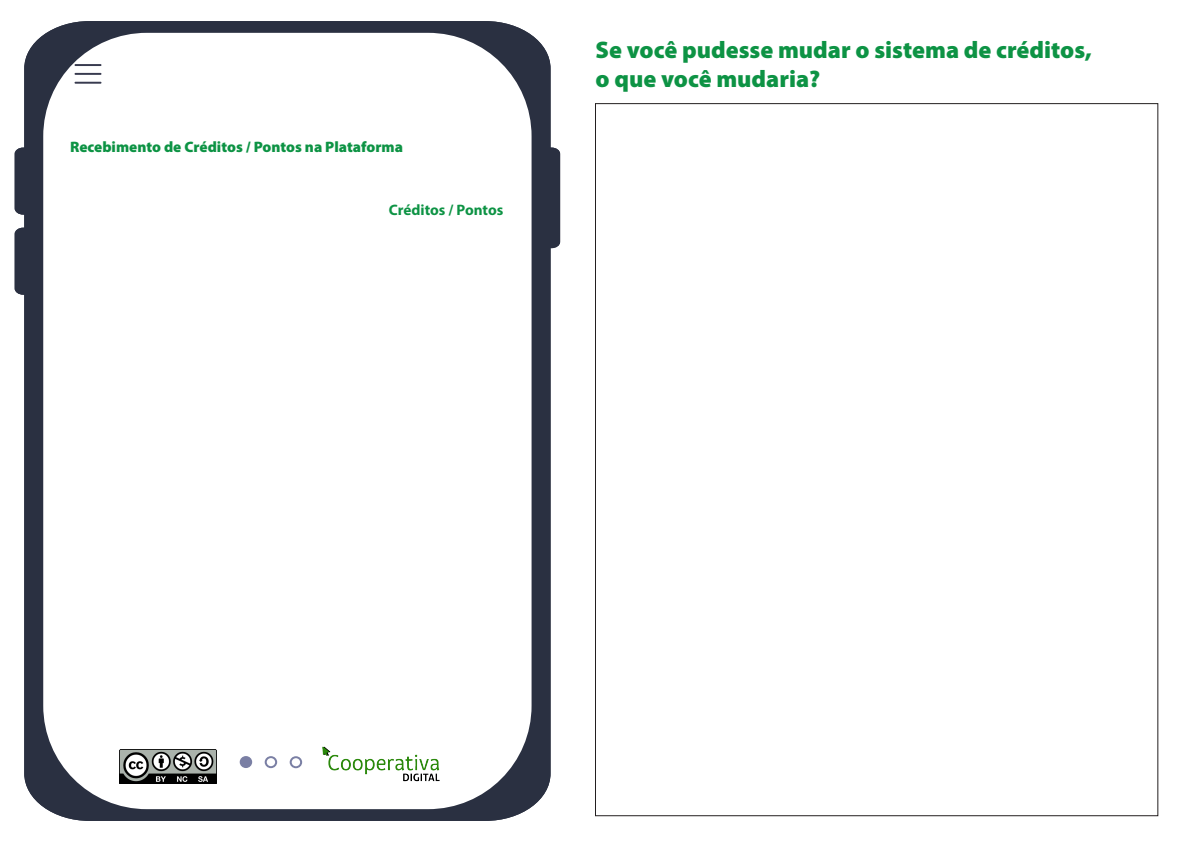
<style>
.page{position:relative;width:1191px;height:842px;background:#fff}
.page>*{position:absolute;margin:0;border:0;box-sizing:border-box;transform-origin:0 0}
.t1{font:900 24px/28.8px "Myriad Pro";color:#0d9344}
.t2{font:900 15.2px "Myriad Pro";color:#0d9344}
.t3{font:700 15.2px "Myriad Pro";color:#0d9344}
</style>
<div class="page">
<svg style="left:15px;top:21px;width:545px;height:800px;fill:#2a3041"></svg>
<div style="left:43px;top:33px;width:488px;height:776px;background:#fff;border-radius:103px"></div>
<hr style="left:75px;top:64px;width:26px;height:2px;background:#383b4f">
<hr style="left:75px;top:73px;width:26px;height:2px;background:#383b4f">
<hr style="left:75px;top:82px;width:26px;height:2px;background:#383b4f">
<div style="left:240px;top:756px;width:12px;height:12px;background:#7a7fa4;border-radius:50%"></div>
<svg style="left:265px;top:756px;width:12px;height:12px"></svg>
<img style="left:120px;top:749px;width:97px;height:34px">
<img style="left:289px;top:746px;width:151px;height:36px">
<p class="t2" style="left:70px;top:137px;width:334px">Recebimento de Créditos / Pontos na Plataforma</p>
<p class="t3" style="left:389px;top:200px;width:116px">Créditos / Pontos</p>
<p class="t1" style="left:595px;top:35px;width:498px">Se você pudesse mudar o sistema de créditos, o que você mudaria?</p>
</div>
